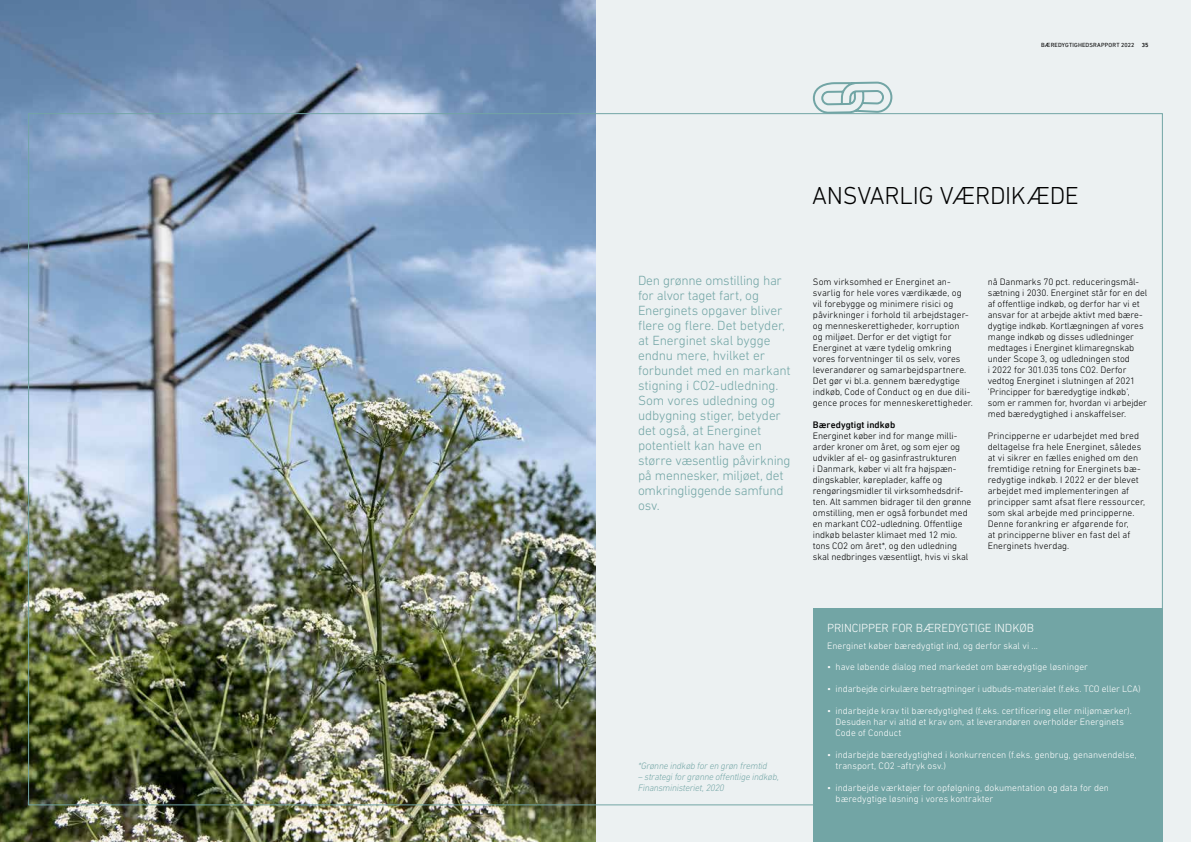
<style>
.page{position:relative;width:1191px;height:842px;background:#ecf1f2}
.page>*{position:absolute;margin:0;border:0;box-sizing:border-box;transform-origin:0 0}
.t1{font:300 25px "DIN Next LT Pro";letter-spacing:-.01em;color:#000}
.t2{font:300 13.5px/15px "DIN Next LT Pro";letter-spacing:-.01em;color:#72a5a5}
.t3{font:300 12px "DIN Next LT Pro";letter-spacing:-.01em;color:#fff}
.t4{font:300 9.5px/11px "DIN Next LT Pro";color:#000}
.t5{font:300 9.5px/11px "DIN Next LT Pro";letter-spacing:.005em;color:#fff}
.t6{font:italic 300 9.5px/11px "DIN Next LT Pro";letter-spacing:-.02em;color:#72a5a5}
.t7{font:500 9.5px "DIN Next LT Pro";letter-spacing:.005em;color:#000}
.t8{font:6px "DIN Next LT Pro";letter-spacing:.025em;color:#000}
.t9{font:500 6px "DIN Next LT Pro";color:#000}
</style>
<div class="page">
<img style="left:0;top:0;width:595px;height:842px">
<svg style="left:813px;top:81px;width:78px;height:32px"></svg>
<div style="left:813px;top:609px;width:349px;height:233px;background:#72a5a5"></div>
<p class="t8" style="left:1041px;top:42px;width:95px">BÆREDYGTIGHEDSRAPPORT 2022</p>
<p class="t9" style="left:1141px;top:41px;width:8px">35</p>
<h1 class="t1" style="left:812px;top:181px;width:268px">ANSVARLIG VÆRDIKÆDE</h1>
<p class="t2" style="left:638px;top:272px;width:154px">Den grønne omstilling har for alvor taget fart, og<br>Energinets opgaver bliver flere og flere. Det betyder, at Energinet skal bygge endnu mere, hvilket er forbundet med en markant stigning i CO2-udledning.<br>Som vores udledning og udbygning stiger, betyder det også, at Energinet potentielt kan have en større væsentlig påvirkning på mennesker, miljøet, det omkringliggende samfund osv.</p>
<p class="t4" style="left:813px;top:276px;width:162px">Som virksomhed er Energinet an&shy;svarlig for hele vores værdikæde, og vil forebygge og minimere risici og påvirkninger i forhold til arbejdstager&shy;og menneskerettigheder, korruption<br>og miljøet. Derfor er det vigtigt for Energinet at være tydelig omkring vores forventninger til os selv, vores leverandører og samarbejdspartnere.<br>Det gør vi bl.a. gennem bæredygtige indkøb, Code of Conduct og en due dili&shy;gence proces for menneskerettigheder.</p>
<p class="t7" style="left:813px;top:419px;width:84px">Bæredygtigt indkøb</p>
<p class="t4" style="left:813px;top:430px;width:160px">Energinet køber ind for mange milli&shy;arder kroner om året, og som ejer og udvikler af el- og gasinfrastrukturen<br>i Danmark, køber vi alt fra højspæn&shy;dingskabler, køreplader, kaffe og rengøringsmidler til virksomhedsdrif&shy;ten. Alt sammen bidrager til den grønne omstilling, men er også forbundet med en markant CO2-udledning. Offentlige indkøb belaster klimaet med 12 mio. tons CO2 om året*, og den udledning skal nedbringes væsentligt, hvis vi skal</p>
<p class="t4" style="left:987px;top:276px;width:161px">nå Danmarks 70 pct. reduceringsmål&shy;sætning i 2030. Energinet står for en del af offentlige indkøb, og derfor har vi et ansvar for at arbejde aktivt med bære&shy;dygtige indkøb. Kortlægningen af vores mange indkøb og disses udledninger medtages i Energinet klimaregnskab under Scope 3, og udledningen stod<br>i 2022 for 301.035 tons CO2. Derfor vedtog Energinet i slutningen af 2021 ’Principper for bæredygtige indkøb’, som er rammen for, hvordan vi arbejder med bæredygtighed i anskaffelser.</p>
<p class="t4" style="left:987px;top:430px;width:159px">Principperne er udarbejdet med bred deltagelse fra hele Energinet, således at vi sikrer en fælles enighed om den fremtidige retning for Energinets bæ&shy;redygtige indkøb. I 2022 er der blevet arbejdet med implementeringen af principper samt afsat flere ressourcer, som skal arbejde med principperne.<br>Denne forankring er afgørende for,<br>at principperne bliver en fast del af Energinets hverdag.</p>
<p class="t6" style="left:638px;top:760px;width:131px">*Grønne indkøb for en grøn fremtid</p>
<p class="t6" style="left:638px;top:771px;width:142px">– strategi for grønne offentlige indkøb,<br>Finansministeriet, 2020</p>
<p class="t3" style="left:827px;top:621px;width:208px">PRINCIPPER FOR BÆREDYGTIGE INDKØB</p>
<p class="t5" style="left:827px;top:640px;width:212px">Energinet køber bæredygtigt ind, og derfor skal vi ...</p>
<p class="t5" style="left:827px;top:661px;width:262px">• have løbende dialog med markedet om bæredygtige løsninger</p>
<p class="t5" style="left:827px;top:683px;width:315px">• indarbejde cirkulære betragtninger i udbuds-materialet (f.eks. TCO eller LCA)</p>
<p class="t5" style="left:835px;top:705px;width:298px;text-indent:-9px">• indarbejde krav til bæredygtighed (f.eks. certificering eller miljømærker).<br>Desuden har vi altid et krav om, at leverandøren overholder Energinets<br>Code of Conduct</p>
<p class="t5" style="left:835px;top:749px;width:303px;text-indent:-9px">• indarbejde bæredygtighed i konkurrencen (f.eks. genbrug, genanvendelse, transport, CO2 -aftryk osv.)</p>
<p class="t5" style="left:835px;top:782px;width:275px;text-indent:-9px">• indarbejde værktøjer for opfølgning, dokumentation og data for den bæredygtige løsning i vores kontrakter</p>
</div>
